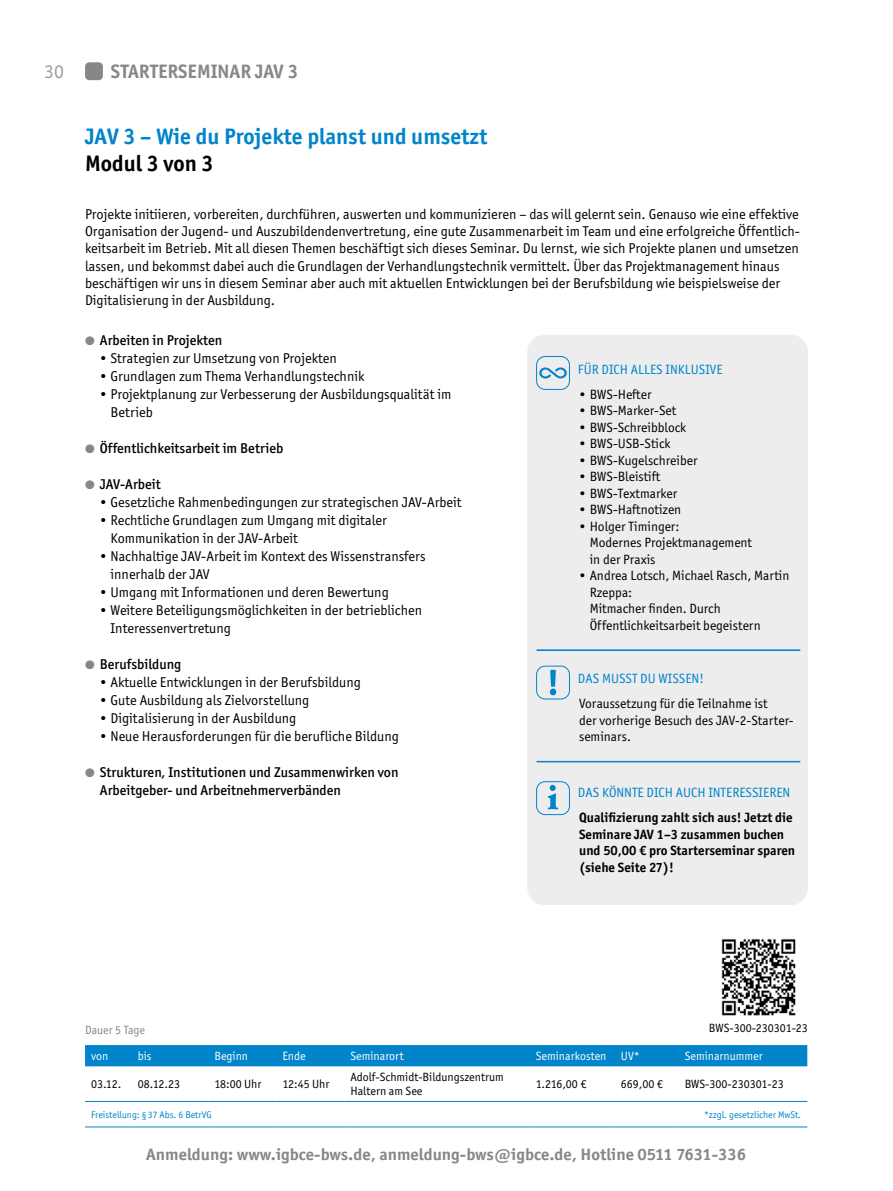
<style>
.page{position:relative;width:893px;height:1191px;background:#fff}
.page>*{position:absolute;margin:0;border:0;box-sizing:border-box;transform-origin:0 0}
.t1{font:700 22.5px "Officina Sans ITC Std";color:#0084ca}
.t2{font:700 22.5px "Officina Sans ITC Std";color:#000}
.t3{font:700 19.5px "Officina Sans ITC Std";color:#878787}
.t4{font:19.5px "Officina Sans ITC Std";color:#9d9d9c}
.t5{font:700 16.5px "Officina Sans ITC Std";color:#878787;scale:1.05 1}
.t6{font:14.25px/17.2px "Officina Sans ITC Std";color:#000}
.t7{font:500 14.25px/18px "Officina Sans ITC Std";color:#000}
.t8{font:13.5px/16.5px "Officina Sans ITC Std";color:#000}
.t9{font:700 13.5px/16.5px "Officina Sans ITC Std";color:#000}
.t10{font:13.5px "Officina Sans ITC Std";color:#0084ca}
.t11{font:12px/14.4px "Officina Sans ITC Std";color:#000}
.t12{font:12px "Officina Sans ITC Std";color:#fff}
.t13{font:12px "Officina Sans ITC Std";color:#878787}
.t14{font:9.75px "Officina Sans ITC Std";color:#0084ca}
.s1{color:#878787}
</style>
<div class="page">
<div style="left:85px;top:62px;width:18px;height:18px;background:#878787;border-radius:4px"></div>
<div style="left:85px;top:1045px;width:722px;height:21px;background:#0084ca"></div>
<hr style="left:85px;top:1101px;width:47px;height:1px;background:#0084ca">
<hr style="left:132px;top:1101px;width:76px;height:1px;background:#0084ca">
<hr style="left:208px;top:1101px;width:68px;height:1px;background:#0084ca">
<hr style="left:276px;top:1101px;width:68px;height:1px;background:#0084ca">
<hr style="left:344px;top:1101px;width:186px;height:1px;background:#0084ca">
<hr style="left:530px;top:1101px;width:85px;height:1px;background:#0084ca">
<hr style="left:615px;top:1101px;width:64px;height:1px;background:#0084ca">
<hr style="left:679px;top:1101px;width:128px;height:1px;background:#0084ca">
<hr style="left:85px;top:1126px;width:47px;height:1px;background:#0084ca">
<hr style="left:132px;top:1126px;width:76px;height:1px;background:#0084ca">
<hr style="left:208px;top:1126px;width:68px;height:1px;background:#0084ca">
<hr style="left:276px;top:1126px;width:68px;height:1px;background:#0084ca">
<hr style="left:344px;top:1126px;width:186px;height:1px;background:#0084ca">
<hr style="left:530px;top:1126px;width:85px;height:1px;background:#0084ca">
<hr style="left:615px;top:1126px;width:64px;height:1px;background:#0084ca">
<hr style="left:679px;top:1126px;width:128px;height:1px;background:#0084ca">
<div style="left:527px;top:335px;width:281px;height:570px;background:#ededed;border-radius:17px"></div>
<div style="left:536px;top:356px;width:34px;height:34px;border:1px solid #0084ca;border-radius:9px"></div>
<svg style="left:539px;top:367px;width:28px;height:11px"></svg>
<hr style="left:537px;top:649px;width:263px;height:1px;background:#0084ca">
<hr style="left:537px;top:650px;width:263px;height:1px;background:#0084ca">
<svg style="left:550px;top:670px;width:6px;height:25px"></svg>
<div style="left:536px;top:665px;width:34px;height:34px;border:1px solid #0084ca;border-radius:9px"></div>
<hr style="left:537px;top:761px;width:263px;height:1px;background:#0084ca">
<div style="left:536px;top:781px;width:34px;height:34px;border:1px solid #0084ca;border-radius:9px"></div>
<svg style="left:548px;top:785px;width:10px;height:24px"></svg>
<img style="left:721px;top:938px;width:75px;height:78px">
<h2 class="t4" style="left:44px;top:60px;width:21px">30</h2>
<h2 class="t3" style="left:111px;top:59px;width:189px">STARTERSEMINAR JAV 3</h2>
<h1 class="t1" style="left:85px;top:122px;width:404px">JAV 3 – Wie du Projekte planst und umsetzt</h1>
<h1 class="t2" style="left:85px;top:149px;width:130px">Modul 3 von 3</h1>
<p class="t6" style="left:85px;top:205px;width:716px">Projekte initiieren, vorbereiten, durchführen, auswerten und kommunizieren – das will gelernt sein. Genauso wie eine effektive Organisation der Jugend- und Auszubildendenvertretung, eine gute Zusammenarbeit im Team und eine erfolgreiche Öffentlich&shy;keitsarbeit im Betrieb. Mit all diesen Themen beschäftigt sich dieses Seminar. Du lernst, wie sich Projekte planen und umsetzen lassen, und bekommst dabei auch die Grundlagen der Verhandlungstechnik vermittelt. Über das Projektmanagement hinaus beschäftigen wir uns in diesem Seminar aber auch mit aktuellen Entwicklungen bei der Berufsbildung wie beispielsweise der Digitalisierung in der Ausbildung.</p>
<p class="t7" style="left:85px;top:331px;width:139px"><span class="s1">●</span> Arbeiten in Projekten</p>
<p class="t6" style="left:100px;top:350px;width:238px">• Strategien zur Umsetzung von Projekten</p>
<p class="t6" style="left:100px;top:367px;width:266px">• Grundlagen zum Thema Verhandlungstechnik</p>
<p class="t6" style="left:111px;top:385px;width:342px;line-height:18px;text-indent:-11px">• Projektplanung zur Verbesserung der Ausbildungsqualität im<br>Betrieb</p>
<p class="t7" style="left:85px;top:439px;width:200px"><span class="s1">●</span> Öffentlichkeitsarbeit im Betrieb</p>
<p class="t7" style="left:85px;top:475px;width:77px"><span class="s1">●</span> JAV-Arbeit</p>
<p class="t6" style="left:100px;top:494px;width:363px">• Gesetzliche Rahmenbedingungen zur strategischen JAV-Arbeit</p>
<p class="t6" style="left:111px;top:511px;width:278px;line-height:18px;text-indent:-11px">• Rechtliche Grundlagen zum Umgang mit digitaler<br>Kommunikation in der JAV-Arbeit</p>
<p class="t6" style="left:111px;top:547px;width:317px;line-height:18px;text-indent:-11px">• Nachhaltige JAV-Arbeit im Kontext des Wissenstransfers innerhalb der JAV</p>
<p class="t6" style="left:100px;top:583px;width:290px">• Umgang mit Informationen und deren Bewertung</p>
<p class="t6" style="left:111px;top:601px;width:313px;line-height:18px;text-indent:-11px">• Weitere Beteiligungsmöglichkeiten in der betrieblichen<br>Interessenvertretung</p>
<p class="t7" style="left:85px;top:655px;width:98px"><span class="s1">●</span> Berufsbildung</p>
<p class="t6" style="left:100px;top:674px;width:262px">• Aktuelle Entwicklungen in der Berufsbildung</p>
<p class="t6" style="left:100px;top:691px;width:211px">• Gute Ausbildung als Zielvorstellung</p>
<p class="t6" style="left:100px;top:709px;width:198px">• Digitalisierung in der Ausbildung</p>
<p class="t6" style="left:100px;top:727px;width:301px">• Neue Herausforderungen für die berufliche Bildung</p>
<p class="t7" style="left:100px;top:763px;width:300px;text-indent:-15px"><span class="s1">●</span> Strukturen, Institutionen und Zusammenwirken von<br>Arbeitgeber- und Arbeitnehmerverbänden</p>
<p class="t10" style="left:578px;top:361px;width:146px">FÜR DICH ALLES INKLUSIVE</p>
<p class="t8" style="left:579px;top:386px;width:74px">• BWS-Hefter</p>
<p class="t8" style="left:579px;top:402px;width:99px">• BWS-Marker-Set</p>
<p class="t8" style="left:579px;top:419px;width:109px">• BWS-Schreibblock</p>
<p class="t8" style="left:579px;top:435px;width:93px">• BWS-USB-Stick</p>
<p class="t8" style="left:579px;top:452px;width:120px">• BWS-Kugelschreiber</p>
<p class="t8" style="left:579px;top:468px;width:83px">• BWS-Bleistift</p>
<p class="t8" style="left:579px;top:485px;width:100px">• BWS-Textmarker</p>
<p class="t8" style="left:579px;top:501px;width:104px">• BWS-Haftnotizen</p>
<p class="t8" style="left:590px;top:518px;width:164px;text-indent:-11px">• Holger Timinger:<br>Modernes Projektmanagement in der Praxis</p>
<p class="t8" style="left:590px;top:567px;width:201px;text-indent:-11px">• Andrea Lotsch, Michael Rasch, Martin<br>Rzeppa:<br>Mitmacher finden. Durch<br>Öffentlichkeitsarbeit begeistern</p>
<p class="t10" style="left:578px;top:671px;width:127px">DAS MUSST DU WISSEN!</p>
<p class="t8" style="left:579px;top:695px;width:216px">Voraussetzung für die Teilnahme ist<br>der vorherige Besuch des JAV-2-Starter&shy;seminars.</p>
<p class="t10" style="left:578px;top:784px;width:214px">DAS KÖNNTE DICH AUCH INTERESSIEREN</p>
<p class="t9" style="left:579px;top:809px;width:217px">Qualifizierung zahlt sich aus! Jetzt die<br>Seminare JAV 1–3 zusammen buchen und 50,00 € pro Starterseminar sparen (siehe Seite 27)!</p>
<p class="t11" style="left:709px;top:1020px;width:100px">BWS-300-230301-23</p>
<p class="t13" style="left:85px;top:1023px;width:62px">Dauer 5 Tage</p>
<p class="t12" style="left:91px;top:1048px;width:19px">von</p>
<p class="t12" style="left:138px;top:1048px;width:15px">bis</p>
<p class="t12" style="left:214px;top:1048px;width:35px">Beginn</p>
<p class="t12" style="left:282px;top:1048px;width:25px">Ende</p>
<p class="t12" style="left:350px;top:1048px;width:55px">Seminarort</p>
<p class="t12" style="left:536px;top:1048px;width:105px">Seminarkosten UV*</p>
<p class="t12" style="left:685px;top:1048px;width:79px">Seminarnummer</p>
<p class="t11" style="left:91px;top:1077px;width:32px">03.12.</p>
<p class="t11" style="left:138px;top:1077px;width:44px">08.12.23</p>
<p class="t11" style="left:214px;top:1077px;width:49px">18:00 Uhr</p>
<p class="t11" style="left:282px;top:1077px;width:49px">12:45 Uhr</p>
<p class="t11" style="left:350px;top:1069px;width:155px">Adolf-Schmidt-Bildungszentrum<br>Haltern am See</p>
<p class="t11" style="left:536px;top:1077px;width:52px">1.216,00 €</p>
<p class="t11" style="left:621px;top:1077px;width:44px">669,00 €</p>
<p class="t11" style="left:685px;top:1077px;width:100px">BWS-300-230301-23</p>
<p class="t14" style="left:91px;top:1108px;width:122px">Freistellung: § 37 Abs. 6 BetrVG</p>
<p class="t14" style="left:704px;top:1108px;width:99px">*zzgl. gesetzlicher MwSt.</p>
<p class="t5" style="left:146px;top:1144px;width:573px">Anmeldung: www.igbce-bws.de, anmeldung-bws@igbce.de, Hotline 0511 7631-336</p>
</div>
